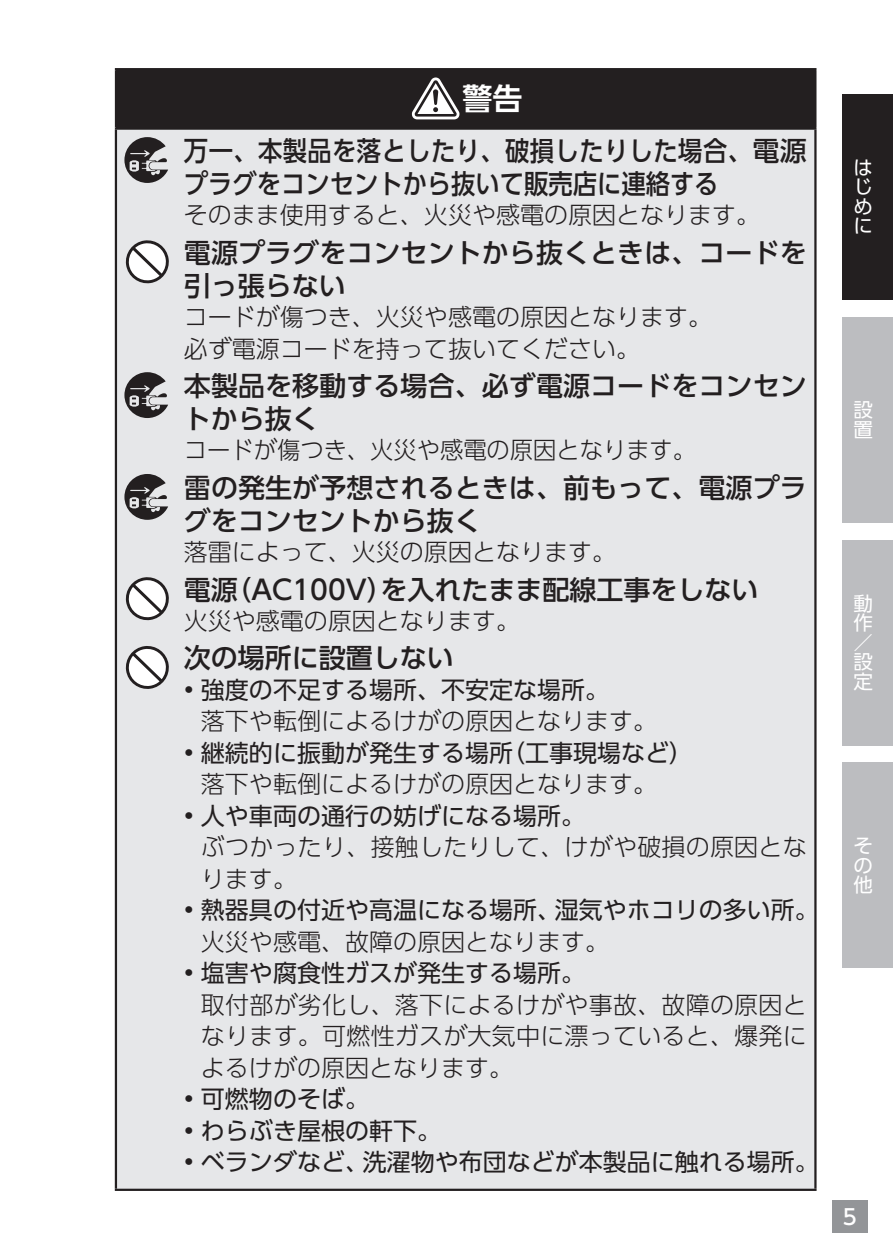
<style>
.page{position:relative;width:893px;height:1259px;background:#fff}
.page>*{position:absolute;margin:0;border:0;box-sizing:border-box;transform-origin:0 0}
.t1{font:700 30px "UD Shin Go Pro De";color:#fff}
.t2{font:500 27px/33px "UD Shin Go Pro";letter-spacing:.005em;color:#231f20}
.t3{font:500 27px/33px "UD Shin Go Pro";letter-spacing:.005em;color:#231f20;scale:.9 1}
.t4{font:300 24px/31.5px "UD Shin Go Pro";color:#231f20}
.t5{font:24px "UD Shin Go Pro";color:#231f20}
.t6{font:500 21.3px "UD Shin Go Pro";color:#fff}
.t7{font:19.5px/19.5px "UD Shin Go Pro";color:#fff;text-align:justify}
</style>
<div class="page">
<div style="left:832px;top:1200px;width:36px;height:33px;background:#939598"></div>
<div style="left:842px;top:94px;width:51px;height:206px;background:#231f20"></div>
<div style="left:842px;top:317px;width:51px;height:206px;background:#bcbdc0"></div>
<div style="left:842px;top:540px;width:51px;height:205px;background:#bcbdc0"></div>
<div style="left:842px;top:762px;width:51px;height:205px;background:#bcbdc0"></div>
<div style="left:116px;top:69px;width:699px;height:60px;background:#231f20"></div>
<div style="left:116px;top:129px;width:699px;height:1060px;background:#e6e7e9"></div>
<hr style="left:115px;top:68px;width:701px;height:2px;background:#231f20">
<hr style="left:115px;top:70px;width:2px;height:58px;background:#231f20">
<hr style="left:814px;top:70px;width:2px;height:58px;background:#231f20">
<hr style="left:115px;top:128px;width:701px;height:2px;background:#231f20">
<hr style="left:115px;top:130px;width:2px;height:1058px;background:#231f20">
<hr style="left:814px;top:130px;width:3px;height:1058px;background:#231f20">
<hr style="left:115px;top:1188px;width:702px;height:3px;background:#231f20">
<svg style="left:411px;top:77px;width:49px;height:43px"></svg>
<svg style="left:124px;top:137px;width:44px;height:46px"></svg>
<svg style="left:125px;top:240px;width:44px;height:44px"></svg>
<svg style="left:124px;top:372px;width:44px;height:46px"></svg>
<svg style="left:124px;top:474px;width:44px;height:46px"></svg>
<svg style="left:125px;top:577px;width:44px;height:44px"></svg>
<svg style="left:125px;top:646px;width:44px;height:43px"></svg>
<p class="t1" style="left:463px;top:74px;width:61px">警告</p>
<p class="t3" style="left:184px;top:133px;width:694px">万一、本製品を落としたり、破損したりした場合、電源プラグをコンセントから抜いて販売店に連絡する</p>
<p class="t4" style="left:184px;top:198px;width:577px">そのまま使用すると、火災や感電の原因となります。</p>
<p class="t2" style="left:184px;top:235px;width:624px">電源プラグをコンセントから抜くときは、コードを引っ張らない</p>
<p class="t4" style="left:184px;top:300px;width:529px">コードが傷つき、火災や感電の原因となります。必ず電源コードを持って抜いてください。</p>
<p class="t2" style="left:184px;top:368px;width:624px">本製品を移動する場合、必ず電源コードをコンセントから抜く</p>
<p class="t4" style="left:184px;top:433px;width:514px">コードが傷つき、火災や感電の原因となります。</p>
<p class="t2" style="left:184px;top:470px;width:624px">雷の発生が予想されるときは、前もって、電源プラグをコンセントから抜く</p>
<p class="t4" style="left:184px;top:535px;width:433px">落雷によって、火災の原因となります。</p>
<p class="t2" style="left:184px;top:572px;width:576px">電源（AC100V）を入れたまま配線工事をしない</p>
<p class="t4" style="left:184px;top:604px;width:337px">火災や感電の原因となります。</p>
<p class="t2" style="left:184px;top:641px;width:271px">次の場所に設置しない</p>
<p class="t5" style="left:184px;top:670px;width:427px">• 強度の不足する場所、不安定な場所。</p>
<p class="t4" style="left:201px;top:704px;width:457px">落下や転倒によるけがの原因となります。</p>
<p class="t5" style="left:184px;top:733px;width:511px">• 継続的に振動が発生する場所（工事現場など）</p>
<p class="t4" style="left:201px;top:767px;width:457px">落下や転倒によるけがの原因となります。</p>
<p class="t5" style="left:184px;top:796px;width:403px">• 人や車両の通行の妨げになる場所。</p>
<p class="t4" style="left:201px;top:830px;width:607px">ぶつかったり、接触したりして、けがや破損の原因となります。</p>
<p class="t5" style="left:184px;top:890px;width:636px">• 熱器具の付近や高温になる場所、湿気やホコリの多い所。</p>
<p class="t4" style="left:201px;top:925px;width:409px">火災や感電、故障の原因となります。</p>
<p class="t5" style="left:184px;top:953px;width:403px">• 塩害や腐食性ガスが発生する場所。</p>
<p class="t4" style="left:201px;top:988px;width:607px;text-align:justify">取付部が劣化し、落下によるけがや事故、故障の原因となります。可燃性ガスが大気中に漂っていると、爆発によるけがの原因となります。</p>
<p class="t5" style="left:184px;top:1079px;width:187px">• 可燃物のそば。</p>
<p class="t5" style="left:184px;top:1111px;width:259px">• わらぶき屋根の軒下。</p>
<p class="t5" style="left:184px;top:1142px;width:636px">• ベランダなど、洗濯物や布団などが本製品に触れる場所。</p>
<p class="t7" style="left:853px;top:157px;width:20px">はじめに</p>
<p class="t7" style="left:853px;top:399px;width:21px">設置</p>
<p class="t7" style="left:853px;top:593px;width:21px">動作／設定</p>
<p class="t7" style="left:853px;top:835px;width:20px">その他</p>
<p class="t6" style="left:843px;top:1199px;width:16px">5</p>
</div>
